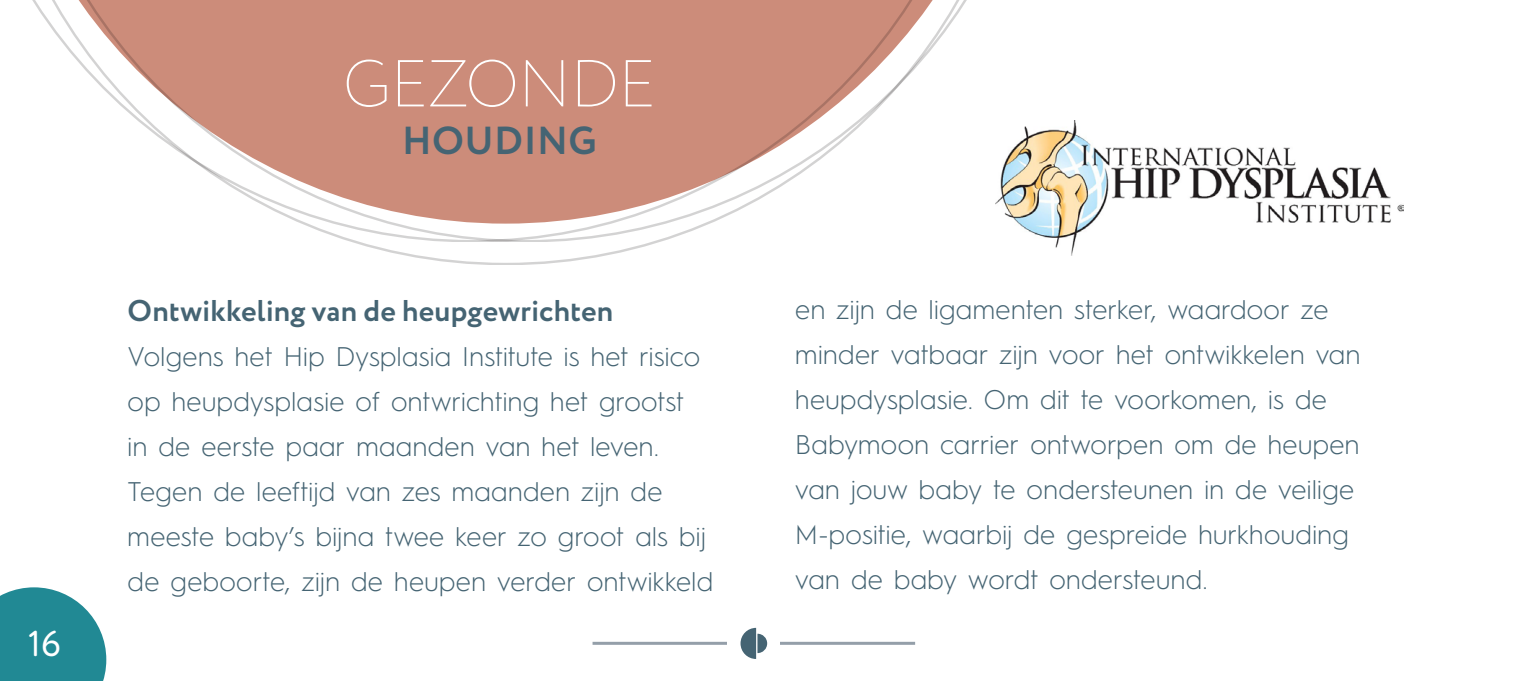
<style>
.page{position:relative;width:1531px;height:681px;background:#fff}
.page>*{position:absolute;margin:0;border:0;box-sizing:border-box;transform-origin:0 0}
.t1{font:200 66px "Circe";letter-spacing:-.01em;color:#fff}
.t2{font:700 39px "Circe";letter-spacing:.01em;color:#456473}
.t3{font:36px "Circe Rounded";color:#fff}
.t4{font:700 30px "Circe";letter-spacing:.005em;color:#456473}
.t5{font:300 27px/45px "Hurme Geometric Sans 1";letter-spacing:.015em;color:#456473}
</style>
<div class="page">
<svg style="left:0;top:587px;width:106px;height:93px;background:#3c97a1"></svg>
<hr style="left:592px;top:641px;width:323px;height:3px;background:#949fa9">
<div style="left:727px;top:620px;width:53px;height:47px;background:#fff"></div>
<svg style="left:740px;top:627px;width:27px;height:31px"></svg>
<svg style="left:32px;top:0;width:935px;height:264px"></svg>
<img style="left:995px;top:120px;width:408px;height:135px">
<h3 class="t3" style="left:28px;top:622px;width:35px">16</h3>
<h1 class="t1" style="left:343px;top:41px;width:315px">GEZONDE</h1>
<h2 class="t2" style="left:402px;top:114px;width:196px">HOUDING</h2>
<p class="t4" style="left:128px;top:290px;width:487px">Ontwikkeling van de heupgewrichten</p>
<p class="t5" style="left:128px;top:332px;width:587px">Volgens het Hip Dysplasia Institute is het risico op heupdysplasie of ontwrichting het grootst<br>in de eerste paar maanden van het leven.<br>Tegen de leeftijd van zes maanden zijn de meeste baby’s bijna twee keer zo groot als bij de geboorte, zijn de heupen verder ontwikkeld</p>
<p class="t5" style="left:795px;top:285px;width:567px">en zijn de ligamenten sterker, waardoor ze minder vatbaar zijn voor het ontwikkelen van heupdysplasie. Om dit te voorkomen, is de Babymoon carrier ontworpen om de heupen van jouw baby te ondersteunen in de veilige M-positie, waarbij de gespreide hurkhouding van de baby wordt ondersteund.</p>
</div>
